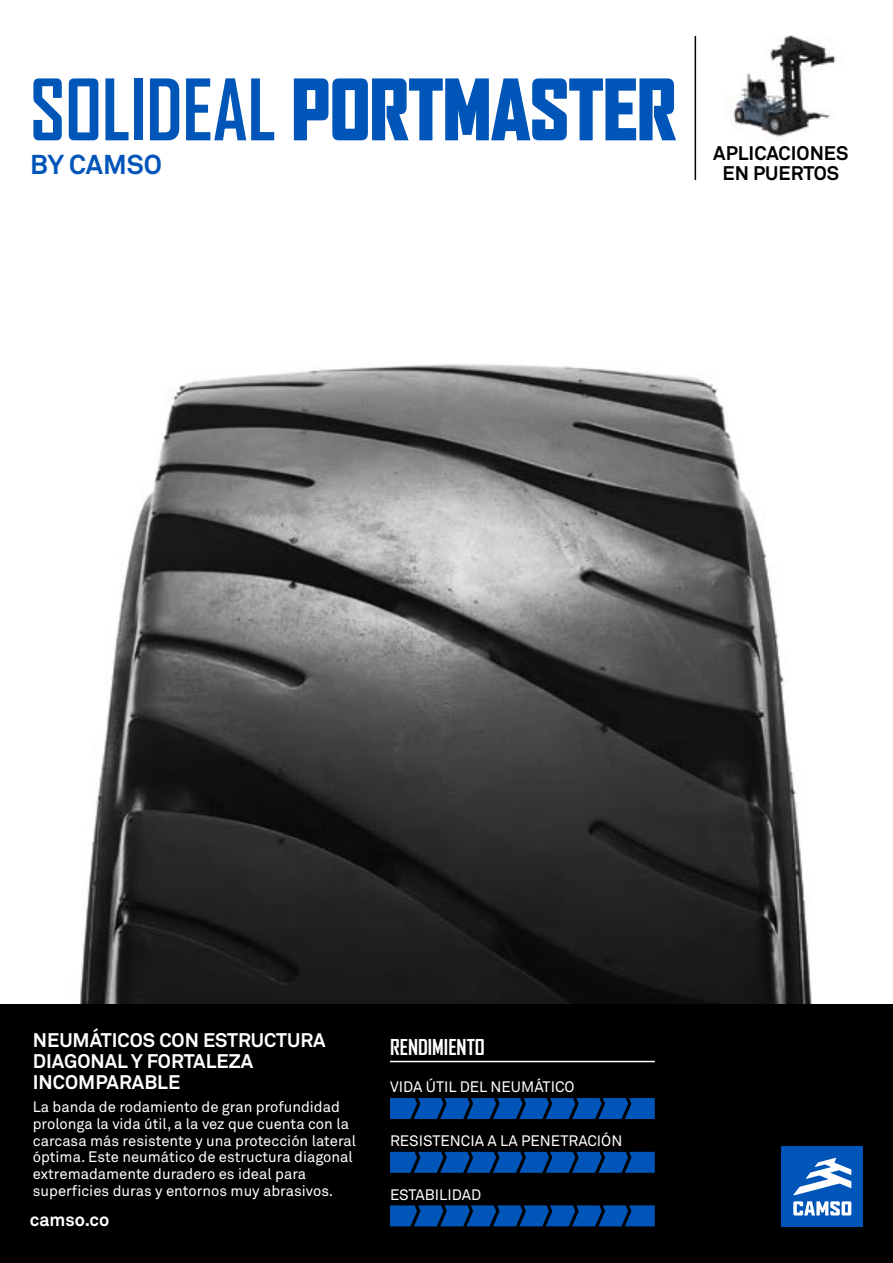
<style>
.page{position:relative;width:893px;height:1263px;background:#fff}
.page>*{position:absolute;margin:0;border:0;box-sizing:border-box;transform-origin:0 0}
.t1{font:900 81px "Agency FB";color:#0055b8;scale:.95 1}
.t2{font:700 27px "Akkurat Office";color:#0055b8}
.t3{font:700 21px "Agency FB";color:#fff}
.t4{font:700 19.5px/21px "Akkurat Office";color:#fff}
.t5{font:700 19.5px/19.5px "Akkurat Office";color:#000;text-align:center}
.t6{font:700 18px "Akkurat Office";color:#fff}
.t7{font:15px/16.8px "Akkurat Office";color:#fff}
.s1{font-weight:700}
</style>
<div class="page">
<img style="left:0;top:364px;width:893px;height:641px">
<div style="left:0;top:1005px;width:893px;height:258px;background:#000"></div>
<hr style="left:390px;top:1061px;width:265px;height:1px;background:#fff">
<svg style="left:390px;top:1098px;width:265px;height:21px;background:#004aa2"></svg>
<svg style="left:390px;top:1152px;width:265px;height:21px;background:#004aa1"></svg>
<svg style="left:390px;top:1205px;width:265px;height:21px;background:#00499f"></svg>
<hr style="left:695px;top:36px;width:1px;height:144px;background:#000">
<img style="left:731px;top:35px;width:105px;height:102px">
<div style="left:782px;top:1146px;width:81px;height:81px;background:#0055b8"></div>
<svg style="left:793px;top:1201px;width:58px;height:14px"></svg>
<svg style="left:793px;top:1158px;width:58px;height:37px"></svg>
<h1 class="t1" style="left:30px;top:63px;width:681px"><span class="s1">SOLIDEAL</span> PORTMASTER</h1>
<h2 class="t2" style="left:30px;top:148px;width:133px">BY CAMSO</h2>
<h3 class="t5" style="left:713px;top:144px;width:137px">APLICACIONES<br>EN PUERTOS</h3>
<h3 class="t4" style="left:33px;top:1030px;width:294px">NEUMÁTICOS CON ESTRUCTURA<br>DIAGONAL Y FORTALEZA<br>INCOMPARABLE</h3>
<p class="t7" style="left:33px;top:1098px;width:325px">La banda de rodamiento de gran profundidad prolonga la vida útil, a la vez que cuenta con la carcasa más resistente y una protección lateral óptima. Este neumático de estructura diagonal extremadamente duradero es ideal para superficies duras y entornos muy abrasivos.</p>
<p class="t6" style="left:30px;top:1208px;width:81px">camso.co</p>
<h3 class="t3" style="left:390px;top:1034px;width:96px">RENDIMIENTO</h3>
<p class="t7" style="left:390px;top:1079px;width:186px">VIDA ÚTIL DEL NEUMÁTICO</p>
<p class="t7" style="left:390px;top:1132px;width:234px">RESISTENCIA A LA PENETRACIÓN</p>
<p class="t7" style="left:390px;top:1186px;width:93px">ESTABILIDAD</p>
</div>
